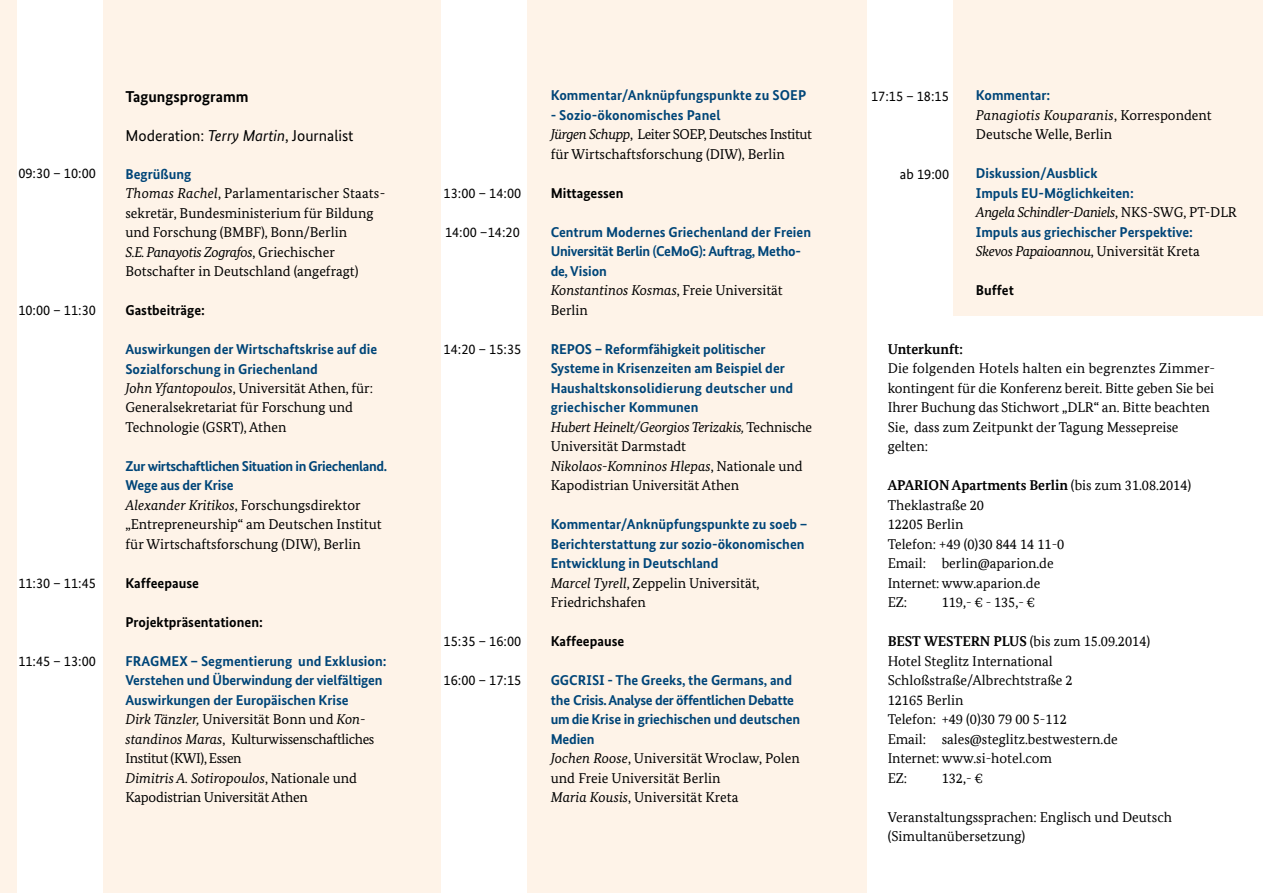
<style>
.page{position:relative;width:1263px;height:893px;background:#fef3e8}
.page>*{position:absolute;margin:0;border:0;box-sizing:border-box;transform-origin:0 0}
.t1{font:15.75px "Bundes Sans";color:#000}
.t2{font:700 15.75px "Bundes Sans";color:#000}
.t3{font:14.25px/19.5px "Bundes Serif";color:#000}
.t4{font:700 14.25px/19.5px "Bundes Sans";color:#004578}
.t5{font:14.25px/19.5px "Bundes Serif Office";color:#000}
.t6{font:14.25px/19.5px "Bundes Serif";letter-spacing:-.025em;color:#000}
.t7{font:14.25px "Bundes Sans";color:#000}
.t8{font:700 14.25px "Bundes Sans";color:#000}
.t9{font:italic 14.25px "Bundes Serif";letter-spacing:-.025em;color:#000}
.t10{font:700 14.25px/19.5px "Bundes Sans";letter-spacing:-.025em;color:#004578}
.t11{font:700 14.25px "Bundes Serif Office";color:#000}
.s1{font-style:italic}
.s2{font-style:normal}
.s3{font-weight:700}
</style>
<div class="page">
<div style="left:867px;top:317px;width:396px;height:576px;background:#fff"></div>
<div style="left:441px;top:0;width:85px;height:893px;background:#fff"></div>
<div style="left:17px;top:0;width:85px;height:893px;background:#fff"></div>
<div style="left:867px;top:0;width:85px;height:893px;background:#fff"></div>
<p class="t7" style="left:18px;top:165px;width:79px">09:30 – 10:00</p>
<p class="t7" style="left:18px;top:301px;width:79px">10:00 – 11:30</p>
<p class="t7" style="left:18px;top:574px;width:79px">11:30 – 11:45</p>
<p class="t7" style="left:18px;top:652px;width:79px">11:45 – 13:00</p>
<p class="t2" style="left:125px;top:86px;width:125px">Tagungsprogramm</p>
<p class="t1" style="left:125px;top:125px;width:230px">Moderation: <span class="s1">Terry Martin</span>, Journalist</p>
<p class="t4" style="left:125px;top:164px;width:67px">Begrüßung</p>
<p class="t3" style="left:125px;top:183px;width:261px"><span class="s1">Thomas Rachel</span>, Parlamentarischer Staats&shy;sekretär, Bundesministerium für Bildung und Forschung (BMBF), Bonn/Berlin<br><span class="s1">S.E. Panayotis Zografos</span>, Griechischer Botschafter in Deutschland (angefragt)</p>
<p class="t8" style="left:125px;top:301px;width:81px">Gastbeiträge:</p>
<p class="t4" style="left:125px;top:339px;width:253px">Auswirkungen der Wirtschaftskrise auf die<br>Sozialforschung in Griechenland</p>
<p class="t3" style="left:125px;top:378px;width:249px"><span class="s1">John Yfantopoulos</span>, Universität Athen, für:<br>Generalsekretariat für Forschung und<br>Technologie (GSRT), Athen</p>
<p class="t10" style="left:125px;top:456px;width:263px">Zur wirtschaftlichen Situation in Griechenland.<br>Wege aus der Krise</p>
<p class="t3" style="left:125px;top:495px;width:258px"><span class="s1">Alexander Kritikos</span>, Forschungsdirektor „Entrepreneurship“ am Deutschen Institut für Wirtschaftsforschung (DIW), Berlin</p>
<p class="t8" style="left:125px;top:574px;width:75px">Kaffeepause</p>
<p class="t8" style="left:125px;top:613px;width:139px">Projektpräsentationen:</p>
<p class="t4" style="left:125px;top:651px;width:263px">FRAGMEX – Segmentierung und Exklusion:<br>Verstehen und Überwindung der vielfältigen<br>Auswirkungen der Europäischen Krise</p>
<p class="t6" style="left:125px;top:710px;width:250px"><span class="s1">Dirk Tänzler,</span> Universität Bonn und <span class="s1">Kon&shy;standinos Maras</span>, Kulturwissenschaftliches Institut (KWI), Essen<br><span class="s1">Dimitris A. Sotiropoulos</span>, Nationale und Kapodistrian Universität Athen</p>
<p class="t7" style="left:444px;top:184px;width:79px">13:00 – 14:00</p>
<p class="t7" style="left:445px;top:223px;width:76px">14:00 –14:20</p>
<p class="t7" style="left:444px;top:340px;width:79px">14:20 – 15:35</p>
<p class="t7" style="left:444px;top:633px;width:79px">15:35 – 16:00</p>
<p class="t7" style="left:444px;top:672px;width:79px">16:00 – 17:15</p>
<p class="t4" style="left:551px;top:86px;width:257px">Kommentar/Anknüpfungspunkte zu SOEP</p>
<p class="t4" style="left:551px;top:105px;width:171px">- Sozio-ökonomisches Panel</p>
<p class="t3" style="left:551px;top:125px;width:263px"><span class="s1">Jürgen Schupp</span>, Leiter SOEP, Deutsches Institut für Wirtschaftsforschung (DIW), Berlin</p>
<p class="t8" style="left:551px;top:184px;width:74px">Mittagessen</p>
<p class="t4" style="left:551px;top:222px;width:262px">Centrum Modernes Griechenland der Freien<br>Universität Berlin (CeMoG): Auftrag, Metho&shy;de, Vision</p>
<p class="t3" style="left:551px;top:281px;width:234px"><span class="s1">Konstantinos Kosmas</span>, Freie Universität<br>Berlin</p>
<p class="t4" style="left:551px;top:339px;width:244px">REPOS – Reformfähigkeit politischer Systeme in Krisenzeiten am Beispiel der Haushaltskonsolidierung deutscher und griechischer Kommunen</p>
<p class="t3" style="left:551px;top:417px;width:263px"><span class="s1">Hubert Heinelt/Georgios Terizakis,</span> Technische Universität Darmstadt<br><span class="s1">Nikolaos-Komninos Hlepas</span>, Nationale und Kapodistrian Universität Athen</p>
<p class="t4" style="left:551px;top:515px;width:258px">Kommentar/Anknüpfungspunkte zu soeb –<br>Berichterstattung zur sozio-ökonomischen<br>Entwicklung in Deutschland</p>
<p class="t3" style="left:551px;top:573px;width:210px"><span class="s1">Marcel Tyrell</span>, Zeppelin Universität,<br>Friedrichshafen</p>
<p class="t8" style="left:551px;top:633px;width:75px">Kaffeepause</p>
<p class="t4" style="left:551px;top:671px;width:251px">GGCRISI - The Greeks, the Germans, and the Crisis. Analyse der öffentlichen Debatte um die Krise in griechischen und deutschen Medien</p>
<p class="t3" style="left:551px;top:748px;width:251px"><span class="s1">Jochen Roose</span>, Universität Wroclaw, Polen und Freie Universität Berlin<br><span class="s1">Maria Kousis</span>, Universität Kreta</p>
<p class="t7" style="left:871px;top:87px;width:79px">17:15 – 18:15</p>
<p class="t7" style="left:900px;top:165px;width:51px">ab 19:00</p>
<p class="t4" style="left:976px;top:85px;width:76px">Kommentar:</p>
<p class="t3" style="left:976px;top:105px;width:237px"><span class="s1">Panagiotis Kouparanis</span>, Korrespondent<br>Deutsche Welle, Berlin</p>
<p class="t4" style="left:976px;top:163px;width:159px">Diskussion/Ausblick<br>Impuls EU-Möglichkeiten:</p>
<p class="t9" style="left:976px;top:204px;width:262px">Angela Schindler-Daniels<span class="s2">, NKS-SWG, PT-DLR</span></p>
<p class="t4" style="left:976px;top:222px;width:219px">Impuls aus griechischer Perspektive:</p>
<p class="t9" style="left:976px;top:243px;width:225px">Skevos Papaioannou<span class="s2">, Universität Kreta</span></p>
<p class="t8" style="left:976px;top:282px;width:39px">Buffet</p>
<p class="t11" style="left:888px;top:340px;width:77px">Unterkunft:</p>
<p class="t5" style="left:888px;top:358px;width:329px">Die folgenden Hotels halten ein begrenztes Zimmer&shy;kontingent für die Konferenz bereit. Bitte geben Sie bei Ihrer Buchung das Stichwort „DLR“ an. Bitte beachten Sie, dass zum Zeitpunkt der Tagung Messepreise gelten:</p>
<p class="t5" style="left:888px;top:475px;width:305px"><span class="s3">APARION Apartments Berlin</span> (bis zum 31.08.2014)<br>Theklastraße 20<br>12205 Berlin<br>Telefon: +49 (0)30 844 14 11-0<br>Email: berlin@aparion.de<br>Internet: www.aparion.de<br>EZ:</p>
<p class="t5" style="left:942px;top:592px;width:95px">119,- € - 135,- €</p>
<p class="t5" style="left:888px;top:631px;width:264px"><span class="s3">BEST WESTERN PLUS</span> (bis zum 15.09.2014)<br>Hotel Steglitz International<br>Schloßstraße/Albrechtstraße 2<br>12165 Berlin<br>Telefon: +49 (0)30 79 00 5-112<br>Email: sales@steglitz.bestwestern.de<br>Internet: www.si-hotel.com<br>EZ:</p>
<p class="t5" style="left:942px;top:768px;width:43px">132,- €</p>
<p class="t5" style="left:888px;top:807px;width:286px">Veranstaltungssprachen: Englisch und Deutsch (Simultanübersetzung)</p>
</div>
